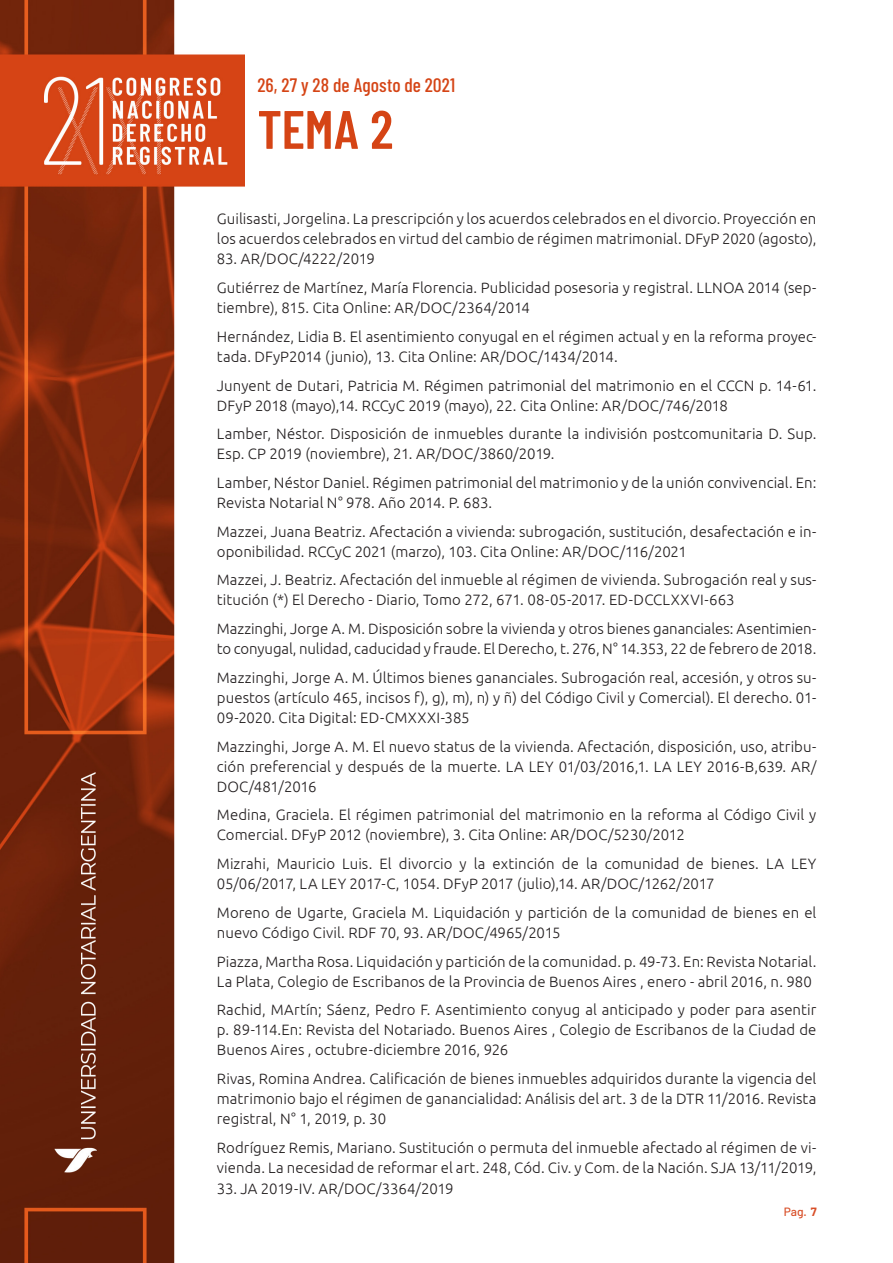
<style>
.page{position:relative;width:893px;height:1263px;background:#fff}
.page>*{position:absolute;margin:0;border:0;box-sizing:border-box;transform-origin:0 0}
.t1{font:600 54px "Barlow Condensed";color:#d54415}
.t2{font:500 19.5px "Barlow Condensed";letter-spacing:.005em;color:#d54415}
.t3{font:300 15px/20.1px "Ubuntu";letter-spacing:.005em;color:#231f20}
.t4{font:300 15px "Ubuntu";letter-spacing:-.015em;color:#231f20}
.t5{font:500 12px "Barlow";color:#d84e27}
.s1{font-weight:700}
</style>
<div class="page">
<img style="left:0;top:1px;width:244px;height:1262px">
<h2 class="t2" style="left:257px;top:73px;width:199px">26, 27 y 28 de Agosto de 2021</h2>
<h1 class="t1" style="left:257px;top:96px;width:137px">TEMA 2</h1>
<p class="t3" style="left:217px;top:208px;width:601px">Guilisasti, Jorgelina. La prescripción y los acuerdos celebrados en el divorcio. Proyección en los acuerdos celebrados en virtud del cambio de régimen matrimonial. DFyP 2020 (agosto),</p>
<p class="t3" style="left:217px;top:249px;width:160px">83. AR/DOC/4222/2019</p>
<p class="t3" style="left:217px;top:277px;width:601px">Gutiérrez de Martínez, María Florencia. Publicidad posesoria y registral. LLNOA 2014 (sep&shy;tiembre), 815. Cita Online: AR/DOC/2364/2014</p>
<p class="t3" style="left:217px;top:326px;width:601px">Hernández, Lidia B. El asentimiento conyugal en el régimen actual y en la reforma proyec&shy;tada. DFyP2014 (junio), 13. Cita Online: AR/DOC/1434/2014.</p>
<p class="t3" style="left:217px;top:375px;width:601px">Junyent de Dutari, Patricia M. Régimen patrimonial del matrimonio en el CCCN p. 14-61.<br>DFyP 2018 (mayo),14. RCCyC 2019 (mayo), 22. Cita Online: AR/DOC/746/2018</p>
<p class="t3" style="left:217px;top:423px;width:601px">Lamber, Néstor. Disposición de inmuebles durante la indivisión postcomunitaria D. Sup.<br>Esp. CP 2019 (noviembre), 21. AR/DOC/3860/2019.</p>
<p class="t3" style="left:217px;top:472px;width:601px">Lamber, Néstor Daniel. Régimen patrimonial del matrimonio y de la unión convivencial. En:<br>Revista Notarial N° 978. Año 2014. P. 683.</p>
<p class="t3" style="left:217px;top:521px;width:601px">Mazzei, Juana Beatriz. Afectación a vivienda: subrogación, sustitución, desafectación e in&shy;oponibilidad. RCCyC 2021 (marzo), 103. Cita Online: AR/DOC/116/2021</p>
<p class="t3" style="left:217px;top:570px;width:601px">Mazzei, J. Beatriz. Afectación del inmueble al régimen de vivienda. Subrogación real y sus&shy;titución (*) El Derecho - Diario, Tomo 272, 671. 08-05-2017. ED-DCCLXXVI-663</p>
<p class="t3" style="left:217px;top:618px;width:601px">Mazzinghi, Jorge A. M. Disposición sobre la vivienda y otros bienes gananciales: Asentimien&shy;to conyugal, nulidad, caducidad y fraude. El Derecho, t. 276, N° 14.353, 22 de febrero de 2018.</p>
<p class="t3" style="left:217px;top:667px;width:601px;text-align:justify">Mazzinghi, Jorge A. M. Últimos bienes gananciales. Subrogación real, accesión, y otros su&shy;puestos (artículo 465, incisos f), g), m), n) y ñ) del Código Civil y Comercial). El derecho. 01- 09-2020. Cita Digital: ED-CMXXXI-385</p>
<p class="t3" style="left:217px;top:736px;width:601px;text-align:justify">Mazzinghi, Jorge A. M. El nuevo status de la vivienda. Afectación, disposición, uso, atribu&shy;ción preferencial y después de la muerte. LA LEY 01/03/2016,1. LA LEY 2016-B,639. AR/ DOC/481/2016</p>
<p class="t3" style="left:217px;top:805px;width:601px">Medina, Graciela. El régimen patrimonial del matrimonio en la reforma al Código Civil y<br>Comercial. DFyP 2012 (noviembre), 3. Cita Online: AR/DOC/5230/2012</p>
<p class="t3" style="left:217px;top:853px;width:601px">Mizrahi, Mauricio Luis. El divorcio y la extinción de la comunidad de bienes. LA LEY<br>05/06/2017, LA LEY 2017-C, 1054. DFyP 2017 (julio),14. AR/DOC/1262/2017</p>
<p class="t3" style="left:217px;top:902px;width:601px">Moreno de Ugarte, Graciela M. Liquidación y partición de la comunidad de bienes en el nuevo Código Civil. RDF 70, 93. AR/DOC/4965/2015</p>
<p class="t3" style="left:217px;top:951px;width:601px">Piazza, Martha Rosa. Liquidación y partición de la comunidad. p. 49-73. En: Revista Notarial.<br>La Plata, Colegio de Escribanos de la Provincia de Buenos Aires , enero - abril 2016, n. 980</p>
<p class="t3" style="left:217px;top:999px;width:601px;text-align:justify">Rachid, MArtín; Sáenz, Pedro F. Asentimiento conyug al anticipado y poder para asentir p. 89-114.En: Revista del Notariado. Buenos Aires , Colegio de Escribanos de la Ciudad de Buenos Aires , octubre-diciembre 2016, 926</p>
<p class="t3" style="left:217px;top:1068px;width:601px;text-align:justify">Rivas, Romina Andrea. Calificación de bienes inmuebles adquiridos durante la vigencia del matrimonio bajo el régimen de ganancialidad: Análisis del art. 3 de la DTR 11/2016. Revista registral, N° 1, 2019, p. 30</p>
<p class="t3" style="left:217px;top:1137px;width:601px">Rodríguez Remis, Mariano. Sustitución o permuta del inmueble afectado al régimen de vi&shy;vienda. La necesidad de reformar el art. 248, Cód. Civ. y Com. de la Nación. SJA 13/11/2019,</p>
<p class="t4" style="left:217px;top:1179px;width:238px">33. JA 2019-IV. AR/DOC/3364/2019</p>
<p class="t5" style="left:784px;top:1204px;width:35px">Pag. <span class="s1">7</span></p>
</div>
